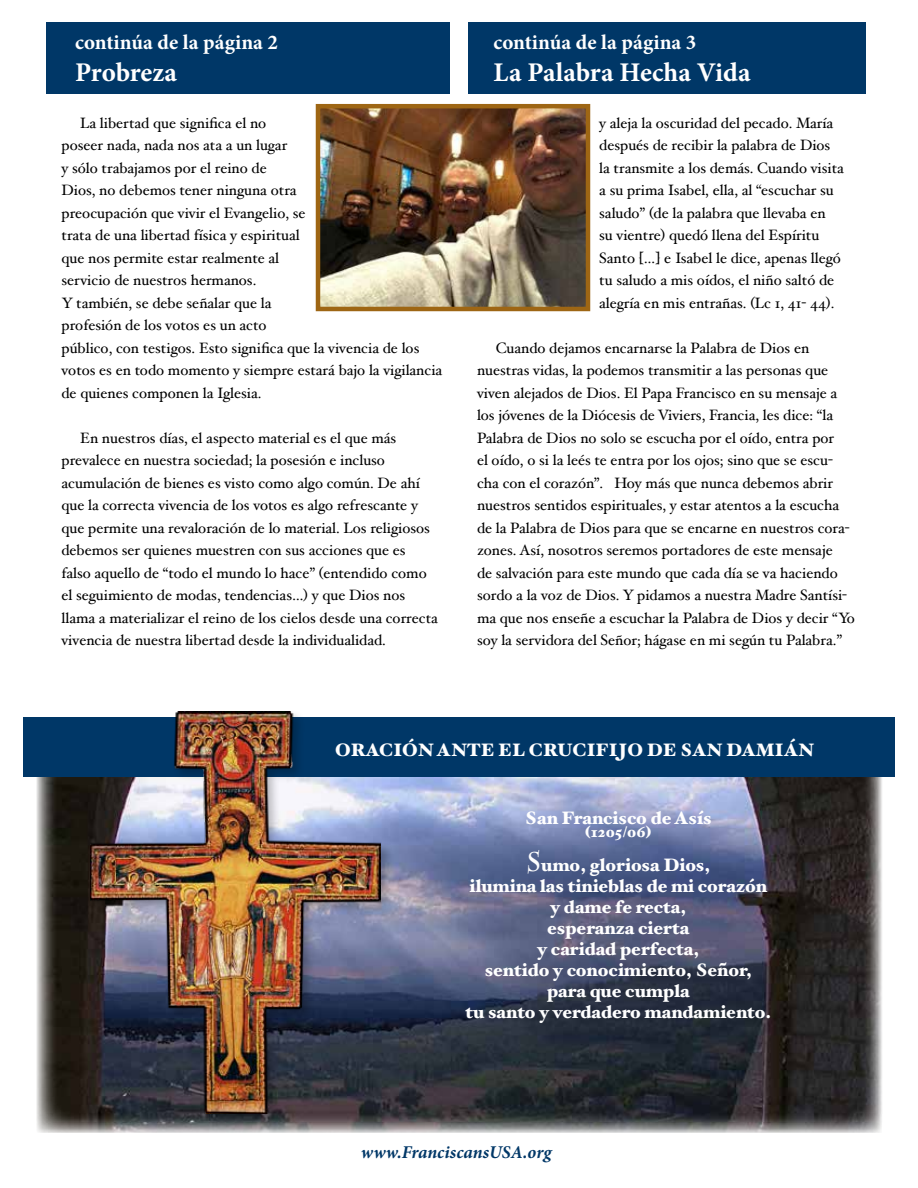
<style>
.page{position:relative;width:918px;height:1188px;background:#fff}
.page>*{position:absolute;margin:0;border:0;box-sizing:border-box;transform-origin:0 0}
.t1{font:700 27px "Minion Pro";color:#fff}
.t2{font:700 21px "Minion Pro";color:#fff}
.t3{font:900 18px/21px "Hoefler Text";color:#fff;text-align:center}
.t4{font:italic 700 18px "Minion Pro";color:#003767}
.t5{font:15px/22.5px "Hoefler Text";color:#000}
.t6{font:900 15px "Hoefler Text";color:#fff}
.s1{font-family:"Charlemagne Std";font-weight:700;font-size:27px}
</style>
<div class="page">
<div style="left:46px;top:22px;width:404px;height:72px;background:#003767"></div>
<img style="left:321px;top:109px;width:264px;height:197px">
<div style="left:316px;top:104px;width:274px;height:207px;border:4px solid #9e6614"></div>
<div style="left:468px;top:22px;width:398px;height:72px;background:#003767"></div>
<img style="left:37px;top:777px;width:845px;height:356px">
<div style="left:23px;top:718px;width:872px;height:59px;background:#003767"></div>
<div style="left:88px;top:709px;width:306px;height:419px;background:#000;opacity:.23"></div>
<img style="left:90px;top:711px;width:290px;height:403px">
<h2 class="t2" style="left:75px;top:28px;width:204px">continúa de la página 2</h2>
<h1 class="t1" style="left:75px;top:54px;width:103px">Probreza</h1>
<p class="t5" style="left:62px;top:111px;width:382px;text-indent:19px">La libertad que significa el no<br>poseer nada, nada nos ata a un lugar<br>y sólo trabajamos por el reino de<br>Dios, no debemos tener ninguna otra<br>preocupación que vivir el Evangelio, se<br>trata de una libertad física y espiritual<br>que nos permite estar realmente al<br>servicio de nuestros hermanos.<br>Y también, se debe señalar que la<br>profesión de los votos es un acto<br>público, con testigos. Esto significa que la vivencia de los votos es en todo momento y siempre estará bajo la vigilancia de quienes componen la Iglesia.</p>
<p class="t5" style="left:62px;top:426px;width:378px;text-indent:19px">En nuestros días, el aspecto material es el que más prevalece en nuestra sociedad; la posesión e incluso acumulación de bienes es visto como algo común. De ahí que la correcta vivencia de los votos es algo refrescante y que permite una revaloración de lo material. Los religiosos debemos ser quienes muestren con sus acciones que es falso aquello de “todo el mundo lo hace” (entendido como el seguimiento de modas, tendencias…) y que Dios nos llama a materializar el reino de los cielos desde una correcta vivencia de nuestra libertad desde la individualidad.</p>
<h2 class="t2" style="left:494px;top:28px;width:204px">continúa de la página 3</h2>
<h1 class="t1" style="left:494px;top:54px;width:259px">La Palabra Hecha Vida</h1>
<p class="t5" style="left:599px;top:111px;width:246px">y aleja la oscuridad del pecado. María después de recibir la palabra de Dios la transmite a los demás. Cuando visita a su prima Isabel, ella, al “escuchar su saludo” (de la palabra que llevaba en<br>su vientre) quedó llena del Espíritu Santo […] e Isabel le dice, apenas llegó tu saludo a mis oídos, el niño saltó de alegría en mis entrañas. (Lc 1, 41- 44).</p>
<p class="t5" style="left:477px;top:336px;width:379px;text-indent:19px">Cuando dejamos encarnarse la Palabra de Dios en nuestras vidas, la podemos transmitir a las personas que viven alejados de Dios. El Papa Francisco en su mensaje a los jóvenes de la Diócesis de Viviers, Francia, les dice: “la Palabra de Dios no solo se escucha por el oído, entra por<br>el oído, o si la leés te entra por los ojos; sino que se escu&shy;cha con el corazón”. Hoy más que nunca debemos abrir nuestros sentidos espirituales, y estar atentos a la escucha de la Palabra de Dios para que se encarne en nuestros cora&shy;zones. Así, nosotros seremos portadores de este mensaje<br>de salvación para este mundo que cada día se va haciendo sordo a la voz de Dios. Y pidamos a nuestra Madre Santísi&shy;ma que nos enseñe a escuchar la Palabra de Dios y decir “Yo soy la servidora del Señor; hágase en mi según tu Palabra.”</p>
<p class="t3" style="left:335px;top:739px;width:480px">ORACIÓN ANTE EL CRUCIFIJO DE SAN DAMIÁN</p>
<p class="t3" style="left:525px;top:807px;width:188px">San Francisco de Asís</p>
<p class="t6" style="left:585px;top:823px;width:68px">(1205/06)</p>
<p class="t3" style="left:465px;top:854px;width:307px"><span class="s1">S</span>umo, gloriosa Dios,<br>ilumina las tinieblas de mi corazón y dame fe recta,<br>esperanza cierta<br>y caridad perfecta,<br>sentido y conocimiento, Señor, para que cumpla<br>tu santo y verdadero mandamiento.</p>
<p class="t4" style="left:361px;top:1140px;width:192px">www.FranciscansUSA.org</p>
</div>
